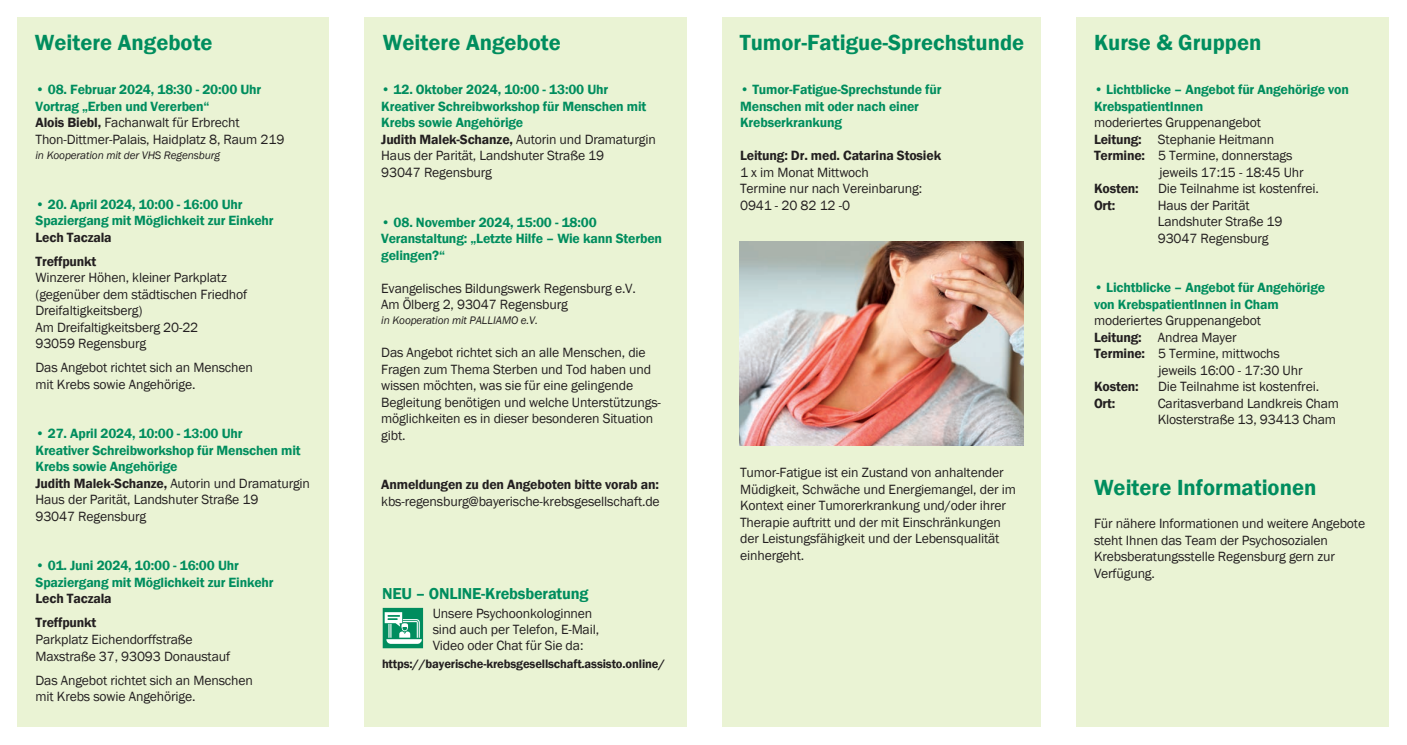
<style>
.page{position:relative;width:1407px;height:745px;background:#fff}
.page>*{position:absolute;margin:0;border:0;box-sizing:border-box;transform-origin:0 0}
.t1{font:600 22.5px "Franklin Gothic";color:#008d5e}
.t2{font:600 16.25px "Franklin Gothic";letter-spacing:-.01em;color:#008d5e}
.t3{font:13.75px/16.5px "Franklin Gothic";letter-spacing:-.01em;color:#231f20}
.t4{font:600 13.75px/16.5px "Franklin Gothic";letter-spacing:-.01em;color:#008d5e}
.t5{font:600 13.75px/24px "Franklin Gothic";letter-spacing:-.01em;color:#231f20}
.t6{font:600 12.5px "Franklin Gothic";letter-spacing:-.01em;color:#231f20}
.t7{font:italic 11.25px "Franklin Gothic";letter-spacing:-.01em;color:#231f20}
.s1{font-weight:600;color:#008d5e}
.s2{font-weight:600}
.s3{color:#231f20}
.s4{font-weight:400;color:#231f20}
</style>
<div class="page">
<div style="left:1076px;top:18px;width:313px;height:708px;background:#eaf3d4"></div>
<div style="left:18px;top:18px;width:311px;height:708px;background:#eaf3d4"></div>
<div style="left:364px;top:18px;width:323px;height:708px;background:#eaf3d4"></div>
<div style="left:722px;top:18px;width:319px;height:708px;background:#eaf3d4"></div>
<img style="left:740px;top:242px;width:284px;height:203px">
<svg style="left:383px;top:607px;width:40px;height:41px"></svg>
<h1 class="t1" style="left:35px;top:28px;width:179px">Weitere Angebote</h1>
<h1 class="t1" style="left:383px;top:28px;width:179px">Weitere Angebote</h1>
<h1 class="t1" style="left:740px;top:28px;width:286px">Tumor-Fatigue-Sprechstunde</h1>
<h1 class="t1" style="left:1094px;top:28px;width:169px">Kurse &amp; Gruppen</h1>
<p class="t3" style="left:36px;top:82px;width:250px"><span class="s1">• 08. Februar 2024, 18:30 - 20:00 Uhr Vortrag „Erben und Vererben“<br></span><span class="s2">Alois Biebl,</span> Fachanwalt für Erbrecht Thon-Dittmer-Palais, Haidplatz 8, Raum 219</p>
<p class="t7" style="left:36px;top:148px;width:186px">in Kooperation mit der VHS Regensburg</p>
<p class="t4" style="left:36px;top:196px;width:240px">• 20. April 2024, 10:00 - 16:00 Uhr<br>Spaziergang mit Möglichkeit zur Einkehr</p>
<p class="t5" style="left:36px;top:225px;width:78px">Lech Taczala<br>Treffpunkt</p>
<p class="t3" style="left:36px;top:269px;width:213px">Winzerer Höhen, kleiner Parkplatz (gegenüber dem städtischen Friedhof<br>Dreifaltigkeitsberg)<br>Am Dreifaltigkeitsberg 20-22<br>93059 Regensburg</p>
<p class="t3" style="left:36px;top:359px;width:219px">Das Angebot richtet sich an Menschen mit Krebs sowie Angehörige.</p>
<p class="t4" style="left:36px;top:425px;width:276px">• 27. April 2024, 10:00 - 13:00 Uhr<br>Kreativer Schreibworkshop für Menschen mit Krebs sowie Angehörige<br><span class="s3">Judith Malek-Schanze,</span> <span class="s4">Autorin und Dramaturgin Haus der Parität, Landshuter Straße 19<br>93047 Regensburg</span></p>
<p class="t4" style="left:36px;top:557px;width:240px">• 01. Juni 2024, 10:00 - 16:00 Uhr<br>Spaziergang mit Möglichkeit zur Einkehr</p>
<p class="t5" style="left:36px;top:586px;width:78px">Lech Taczala<br>Treffpunkt</p>
<p class="t3" style="left:36px;top:631px;width:196px">Parkplatz Eichendorffstraße<br>Maxstraße 37, 93093 Donaustauf</p>
<p class="t3" style="left:36px;top:671px;width:219px">Das Angebot richtet sich an Menschen mit Krebs sowie Angehörige.</p>
<p class="t4" style="left:1094px;top:81px;width:256px">• Lichtblicke – Angebot für Angehörige von<br>KrebspatientInnen</p>
<p class="t3" style="left:1094px;top:114px;width:168px">moderiertes Gruppenangebot</p>
<p class="t3" style="left:1094px;top:131px;width:182px"><span class="s2">Leitung:</span> Stephanie Heitmann</p>
<p class="t3" style="left:1094px;top:147px;width:200px"><span class="s2">Termine:</span> 5 Termine, donnerstags</p>
<p class="t3" style="left:1159px;top:164px;width:146px">jeweils 17:15 - 18:45 Uhr</p>
<p class="t5" style="left:1094px;top:176px;width:46px">Kosten:</p>
<p class="t3" style="left:1158px;top:180px;width:162px">Die Teilnahme ist kostenfrei.</p>
<p class="t5" style="left:1094px;top:193px;width:23px">Ort:</p>
<p class="t3" style="left:1158px;top:197px;width:126px">Haus der Parität<br>Landshuter Straße 19<br>93047 Regensburg</p>
<p class="t4" style="left:1094px;top:279px;width:233px">• Lichtblicke – Angebot für Angehörige von KrebspatientInnen in Cham</p>
<p class="t3" style="left:1094px;top:312px;width:168px">moderiertes Gruppenangebot</p>
<p class="t3" style="left:1094px;top:329px;width:144px"><span class="s2">Leitung:</span> Andrea Mayer</p>
<p class="t3" style="left:1094px;top:345px;width:187px"><span class="s2">Termine:</span> 5 Termine, mittwochs</p>
<p class="t3" style="left:1158px;top:362px;width:146px">jeweils 16:00 - 17:30 Uhr</p>
<p class="t5" style="left:1094px;top:374px;width:46px">Kosten:</p>
<p class="t3" style="left:1158px;top:378px;width:162px">Die Teilnahme ist kostenfrei.</p>
<p class="t5" style="left:1094px;top:391px;width:23px">Ort:</p>
<p class="t3" style="left:1158px;top:395px;width:183px">Caritasverband Landkreis Cham<br>Klosterstraße 13, 93413 Cham</p>
<p class="t4" style="left:740px;top:82px;width:203px">• Tumor-Fatigue-Sprechstunde für<br>Menschen mit oder nach einer<br>Krebserkrankung</p>
<p class="t5" style="left:740px;top:144px;width:202px">Leitung: Dr. med. Catarina Stosiek</p>
<p class="t3" style="left:740px;top:164px;width:183px">1 x im Monat Mittwoch<br>Termine nur nach Vereinbarung:<br>0941 - 20 82 12 -0</p>
<p class="t4" style="left:381px;top:82px;width:276px">• 12. Oktober 2024, 10:00 - 13:00 Uhr Kreativer Schreibworkshop für Menschen mit Krebs sowie Angehörige<br><span class="s3">Judith Malek-Schanze,</span> <span class="s4">Autorin und Dramaturgin Haus der Parität, Landshuter Straße 19<br>93047 Regensburg</span></p>
<p class="t4" style="left:381px;top:214px;width:282px">• 08. November 2024, 15:00 - 18:00<br>Veranstaltung: „Letzte Hilfe – Wie kann Sterben gelingen?“</p>
<p class="t3" style="left:381px;top:280px;width:256px">Evangelisches Bildungswerk Regensburg e.V.<br>Am Ölberg 2, 93047 Regensburg</p>
<p class="t7" style="left:381px;top:313px;width:158px">in Kooperation mit PALLIAMO e.V.</p>
<p class="t3" style="left:381px;top:344px;width:281px">Das Angebot richtet sich an alle Menschen, die Fragen zum Thema Sterben und Tod haben und wissen möchten, was sie für eine gelingende Begleitung benötigen und welche Unterstützungs&shy;möglichkeiten es in dieser besonderen Situation gibt.</p>
<p class="t5" style="left:381px;top:472px;width:279px">Anmeldungen zu den Angeboten bitte vorab an:</p>
<p class="t3" style="left:381px;top:493px;width:280px">kbs-regensburg@bayerische-krebsgesellschaft.de</p>
<p class="t3" style="left:740px;top:464px;width:277px">Tumor-Fatigue ist ein Zustand von anhaltender Müdigkeit, Schwäche und Energiemangel, der im Kontext einer Tumorerkrankung und/oder ihrer Therapie auftritt und der mit Einschränkungen der Leistungsfähigkeit und der Lebensqualität einhergeht.</p>
<h1 class="t1" style="left:1094px;top:473px;width:224px">Weitere Informationen</h1>
<p class="t3" style="left:1094px;top:515px;width:273px">Für nähere Informationen und weitere Angebote steht Ihnen das Team der Psychosozialen Krebsberatungsstelle Regensburg gern zur Verfügung.</p>
<p class="t2" style="left:382px;top:582px;width:208px">NEU – ONLINE-Krebsberatung</p>
<p class="t3" style="left:433px;top:605px;width:168px;line-height:15.6px">Unsere Psychoonkologinnen sind auch per Telefon, E-Mail,<br>Video oder Chat für Sie da:</p>
<p class="t6" style="left:382px;top:655px;width:285px">https://bayerische-krebsgesellschaft.assisto.online/</p>
</div>
